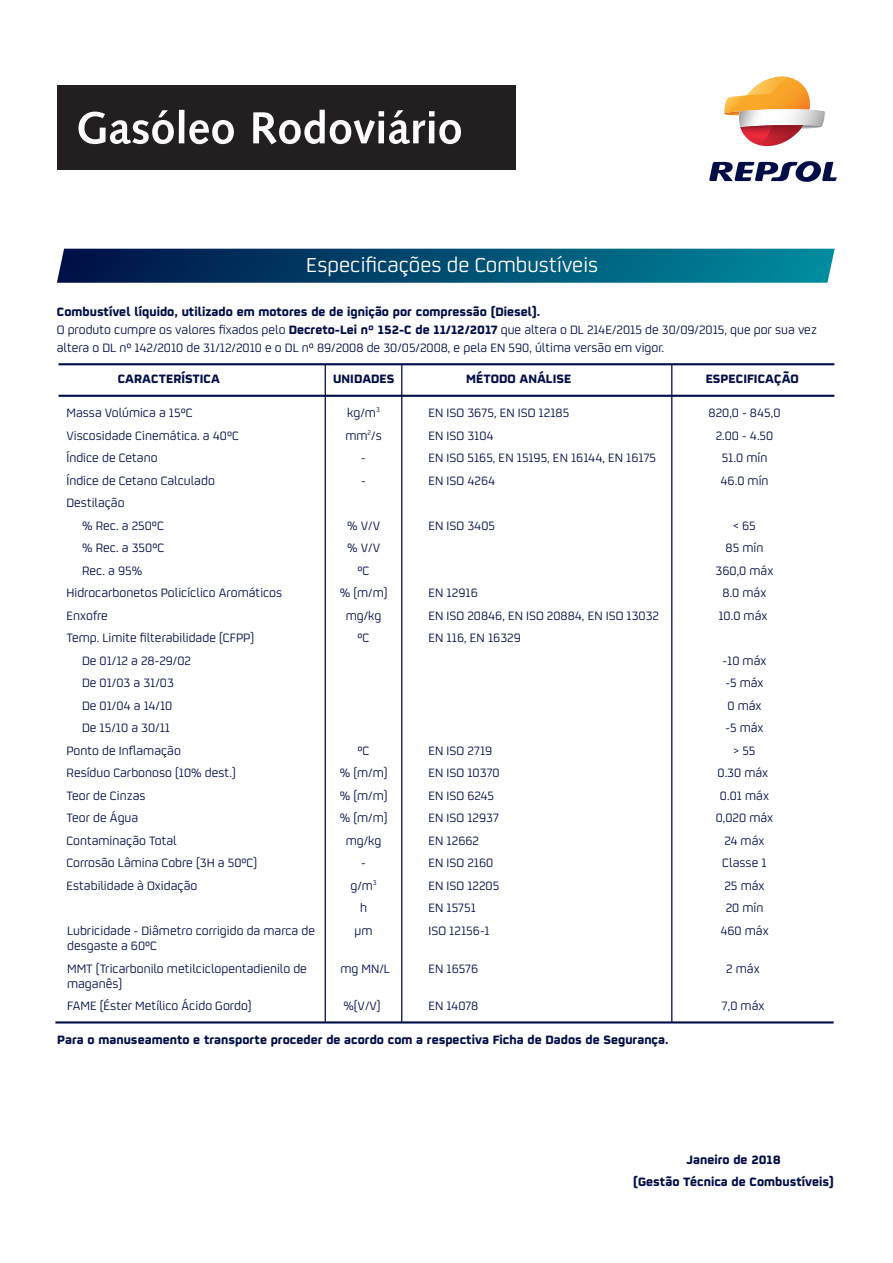
<style>
.page{position:relative;width:893px;height:1263px;background:#fff}
.page>*{position:absolute;margin:0;border:0;box-sizing:border-box;transform-origin:0 0}
.t1{font:22.5px "Repsol";color:#fff}
.t2{font:13.5px/18px "Repsol";color:#000d46}
.t3{font:700 13.5px/22.5px "Repsol";color:#000d46;text-align:center}
.s1{font-weight:700}
</style>
<div class="page">
<svg style="left:57px;top:249px;width:778px;height:34px;background:#045074"></svg>
<svg style="left:724px;top:77px;width:101px;height:69px"></svg>
<svg style="left:709px;top:161px;width:128px;height:21px"></svg>
<hr style="left:59px;top:363px;width:775px;height:2px;background:#000d46">
<hr style="left:59px;top:395px;width:775px;height:2px;background:#000d46">
<hr style="left:325px;top:364px;width:1px;height:658px;background:#000d46">
<hr style="left:401px;top:364px;width:1px;height:658px;background:#000d46">
<hr style="left:671px;top:364px;width:1px;height:658px;background:#000d46">
<hr style="left:55px;top:1021px;width:779px;height:2px;background:#000d46">
<div style="left:57px;top:85px;width:458px;height:85px;background:#231f20"></div>
<svg style="left:78px;top:110px;width:96px;height:34px"></svg>
<div style="left:179px;top:110px;width:5px;height:33px;background:#fff"></div>
<svg style="left:189px;top:120px;width:45px;height:24px"></svg>
<svg style="left:253px;top:110px;width:208px;height:34px"></svg>
<h1 class="t1" style="left:306px;top:249px;width:294px">Especificações de Combustíveis</h1>
<p class="t2" style="left:57px;top:302px;width:762px"><span class="s1">Combustível líquido, utilizado em motores de de ignição por compressão (Diesel).<br></span>O produto cumpre os valores fixados pelo <span class="s1">Decreto-Lei nº 152-C de 11/12/2017</span> que altera o DL 214E/2015 de 30/09/2015, que por sua vez altera o DL nº 142/2010 de 31/12/2010 e o DL nº 89/2008 de 30/05/2008, e pela EN 590, última versão em vigor.</p>
<p class="t3" style="left:118px;top:366px;width:104px">CARACTERÍSTICA</p>
<p class="t3" style="left:333px;top:366px;width:63px">UNIDADES</p>
<p class="t3" style="left:466px;top:366px;width:107px">MÉTODO ANÁLISE</p>
<p class="t3" style="left:706px;top:366px;width:95px">ESPECIFICAÇÃO</p>
<p class="t2" style="left:66px;top:403px;width:128px">Massa Volúmica a 15ºC</p>
<p class="t2" style="left:347px;top:403px;width:34px">kg/m<sup>3</sup></p>
<p class="t2" style="left:428px;top:403px;width:142px">EN ISO 3675, EN ISO 12185</p>
<p class="t2" style="left:709px;top:403px;width:73px">820,0 - 845,0</p>
<p class="t2" style="left:66px;top:426px;width:174px">Viscosidade Cinemática. a 40ºC</p>
<p class="t2" style="left:345px;top:426px;width:38px">mm<sup>2</sup>/s</p>
<p class="t2" style="left:428px;top:426px;width:67px">EN ISO 3104</p>
<p class="t2" style="left:716px;top:426px;width:59px">2.00 - 4.50</p>
<p class="t2" style="left:66px;top:448px;width:93px">Índice de Cetano</p>
<p class="t2" style="left:361px;top:448px;width:6px">-</p>
<p class="t2" style="left:428px;top:448px;width:229px">EN ISO 5165, EN 15195, EN 16144, EN 16175</p>
<p class="t2" style="left:722px;top:448px;width:47px">51.0 mín</p>
<p class="t2" style="left:66px;top:471px;width:150px">Índice de Cetano Calculado</p>
<p class="t2" style="left:361px;top:471px;width:6px">-</p>
<p class="t2" style="left:428px;top:471px;width:68px">EN ISO 4264</p>
<p class="t2" style="left:720px;top:471px;width:50px">46.0 mín</p>
<p class="t2" style="left:82px;top:491px;width:83px;line-height:22.5px;text-indent:-16px">Destilação<br>% Rec. a 250ºC</p>
<p class="t2" style="left:347px;top:516px;width:34px">% V/V</p>
<p class="t2" style="left:428px;top:516px;width:68px">EN ISO 3405</p>
<p class="t2" style="left:733px;top:516px;width:24px">&lt; 65</p>
<p class="t2" style="left:82px;top:538px;width:84px">% Rec. a 350ºC</p>
<p class="t2" style="left:347px;top:538px;width:34px">% V/V</p>
<p class="t2" style="left:726px;top:538px;width:39px">85 mín</p>
<p class="t2" style="left:82px;top:561px;width:62px">Rec. a 95%</p>
<p class="t2" style="left:358px;top:561px;width:14px">ºC</p>
<p class="t2" style="left:716px;top:561px;width:59px">360,0 máx</p>
<p class="t2" style="left:66px;top:583px;width:217px">Hidrocarbonetos Policíclico Aromáticos</p>
<p class="t2" style="left:340px;top:583px;width:49px">% (m/m)</p>
<p class="t2" style="left:428px;top:583px;width:51px">EN 12916</p>
<p class="t2" style="left:723px;top:583px;width:45px">8.0 máx</p>
<p class="t2" style="left:66px;top:606px;width:43px">Enxofre</p>
<p class="t2" style="left:346px;top:606px;width:37px">mg/kg</p>
<p class="t2" style="left:428px;top:606px;width:232px">EN ISO 20846, EN ISO 20884, EN ISO 13032</p>
<p class="t2" style="left:718px;top:606px;width:51px">10.0 máx</p>
<p class="t2" style="left:66px;top:628px;width:189px">Temp. Limite filterabilidade (CFPP)</p>
<p class="t2" style="left:358px;top:628px;width:14px">ºC</p>
<p class="t2" style="left:428px;top:628px;width:94px">EN 116, EN 16329</p>
<p class="t2" style="left:82px;top:651px;width:111px">De 01/12 a 28-29/02</p>
<p class="t2" style="left:722px;top:651px;width:45px">-10 máx</p>
<p class="t2" style="left:82px;top:673px;width:93px">De 01/03 a 31/03</p>
<p class="t2" style="left:725px;top:673px;width:40px">-5 máx</p>
<p class="t2" style="left:82px;top:696px;width:92px">De 01/04 a 14/10</p>
<p class="t2" style="left:727px;top:696px;width:36px">0 máx</p>
<p class="t2" style="left:82px;top:718px;width:90px">De 15/10 a 30/11</p>
<p class="t2" style="left:725px;top:718px;width:40px">-5 máx</p>
<p class="t2" style="left:66px;top:741px;width:116px">Ponto de Inflamação</p>
<p class="t2" style="left:358px;top:741px;width:14px">ºC</p>
<p class="t2" style="left:428px;top:741px;width:65px">EN ISO 2719</p>
<p class="t2" style="left:733px;top:741px;width:24px">&gt; 55</p>
<p class="t2" style="left:66px;top:763px;width:171px">Resíduo Carbonoso (10% dest.)</p>
<p class="t2" style="left:340px;top:763px;width:49px">% (m/m)</p>
<p class="t2" style="left:428px;top:763px;width:73px">EN ISO 10370</p>
<p class="t2" style="left:718px;top:763px;width:52px">0.30 máx</p>
<p class="t2" style="left:66px;top:786px;width:81px">Teor de Cinzas</p>
<p class="t2" style="left:340px;top:786px;width:49px">% (m/m)</p>
<p class="t2" style="left:428px;top:786px;width:67px">EN ISO 6245</p>
<p class="t2" style="left:720px;top:786px;width:51px">0.01 máx</p>
<p class="t2" style="left:66px;top:808px;width:73px">Teor de Água</p>
<p class="t2" style="left:340px;top:808px;width:49px">% (m/m)</p>
<p class="t2" style="left:428px;top:808px;width:72px">EN ISO 12937</p>
<p class="t2" style="left:716px;top:808px;width:59px">0,020 máx</p>
<p class="t2" style="left:66px;top:831px;width:112px">Contaminação Total</p>
<p class="t2" style="left:346px;top:831px;width:37px">mg/kg</p>
<p class="t2" style="left:428px;top:831px;width:52px">EN 12662</p>
<p class="t2" style="left:724px;top:831px;width:42px">24 máx</p>
<p class="t2" style="left:66px;top:853px;width:192px">Corrosão Lâmina Cobre (3H a 50ºC)</p>
<p class="t2" style="left:361px;top:853px;width:6px">-</p>
<p class="t2" style="left:428px;top:853px;width:66px">EN ISO 2160</p>
<p class="t2" style="left:722px;top:853px;width:46px">Classe 1</p>
<p class="t2" style="left:66px;top:876px;width:132px">Estabilidade à Oxidação</p>
<p class="t2" style="left:350px;top:876px;width:28px">g/m<sup>3</sup></p>
<p class="t2" style="left:428px;top:876px;width:72px">EN ISO 12205</p>
<p class="t2" style="left:724px;top:876px;width:42px">25 máx</p>
<p class="t2" style="left:360px;top:898px;width:9px">h</p>
<p class="t2" style="left:428px;top:898px;width:49px">EN 15751</p>
<p class="t2" style="left:726px;top:898px;width:39px">20 mín</p>
<p class="t2" style="left:355px;top:921px;width:19px">µm</p>
<p class="t2" style="left:429px;top:921px;width:63px">ISO 12156-1</p>
<p class="t2" style="left:720px;top:921px;width:50px">460 máx</p>
<p class="t2" style="left:67px;top:923px;width:250px;line-height:15px">Lubricidade - Diâmetro corrigido da marca de desgaste a 60ºC</p>
<p class="t2" style="left:67px;top:960px;width:241px;line-height:15px">MMT (Tricarbonilo metilciclopentadienilo de maganês)</p>
<p class="t2" style="left:67px;top:996px;width:186px">FAME (Éster Metílico Ácido Gordo)</p>
<p class="t2" style="left:340px;top:959px;width:51px">mg MN/L</p>
<p class="t2" style="left:428px;top:959px;width:51px">EN 16576</p>
<p class="t2" style="left:726px;top:959px;width:35px">2 máx</p>
<p class="t2" style="left:343px;top:996px;width:39px">%(V/V)</p>
<p class="t2" style="left:428px;top:996px;width:52px">EN 14078</p>
<p class="t2" style="left:721px;top:996px;width:44px">7,0 máx</p>
<p class="t3" style="left:57px;top:1026px;width:613px">Para o manuseamento e transporte proceder de acordo com a respectiva Ficha de Dados de Segurança.</p>
<p class="t3" style="left:633px;top:1146px;width:202px">Janeiro de 2018<br>(Gestão Técnica de Combustíveis)</p>
</div>
